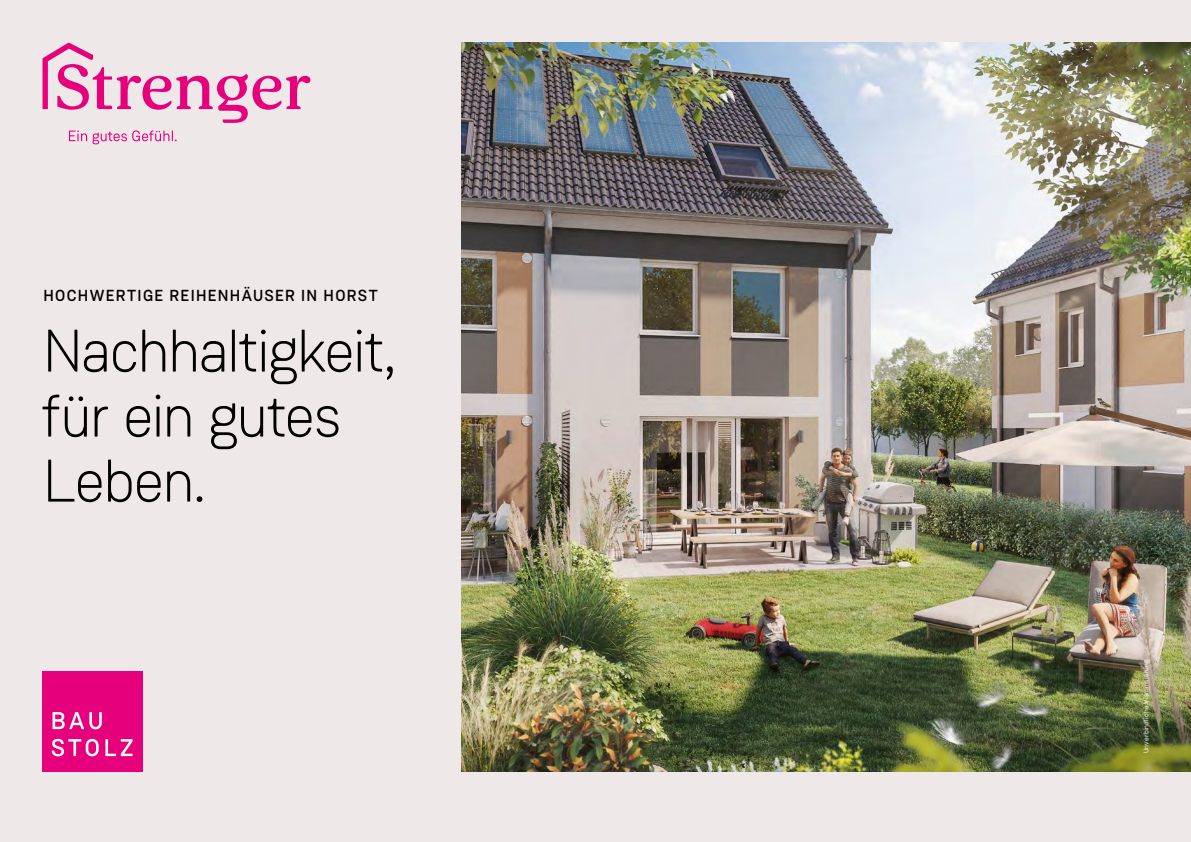
<style>
.page{position:relative;width:1191px;height:842px;background:#efe8e8}
.page>*{position:absolute;margin:0;border:0;box-sizing:border-box;transform-origin:0 0}
.t1{font:300 60px/65px "Weissenhof Grotesk";letter-spacing:-.035em;color:#000}
.t2{font:500 16px "Weissenhof Grotesk";letter-spacing:.08em;color:#000}
.t3{font:7px "Weissenhof Grotesk";letter-spacing:.025em;color:#fff}
</style>
<div class="page">
<img style="left:461px;top:43px;width:730px;height:728px">
<svg style="left:69px;top:130px;width:108px;height:14px"></svg>
<svg style="left:43px;top:43px;width:267px;height:80px"></svg>
<div style="left:43px;top:671px;width:100px;height:100px;background:#e7007c"></div>
<svg style="left:52px;top:712px;width:81px;height:44px"></svg>
<p class="t2" style="left:43px;top:286px;width:336px">HOCHWERTIGE REIHENHÄUSER IN HORST</p>
<p class="t1" style="left:43px;top:318px;width:354px">Nachhaltigkeit, für ein gutes<br>Leben.</p>
<p class="t3" style="left:1141px;top:753px;width:96px;rotate:-90deg">Unverbindliche Visualisierung</p>
</div>
